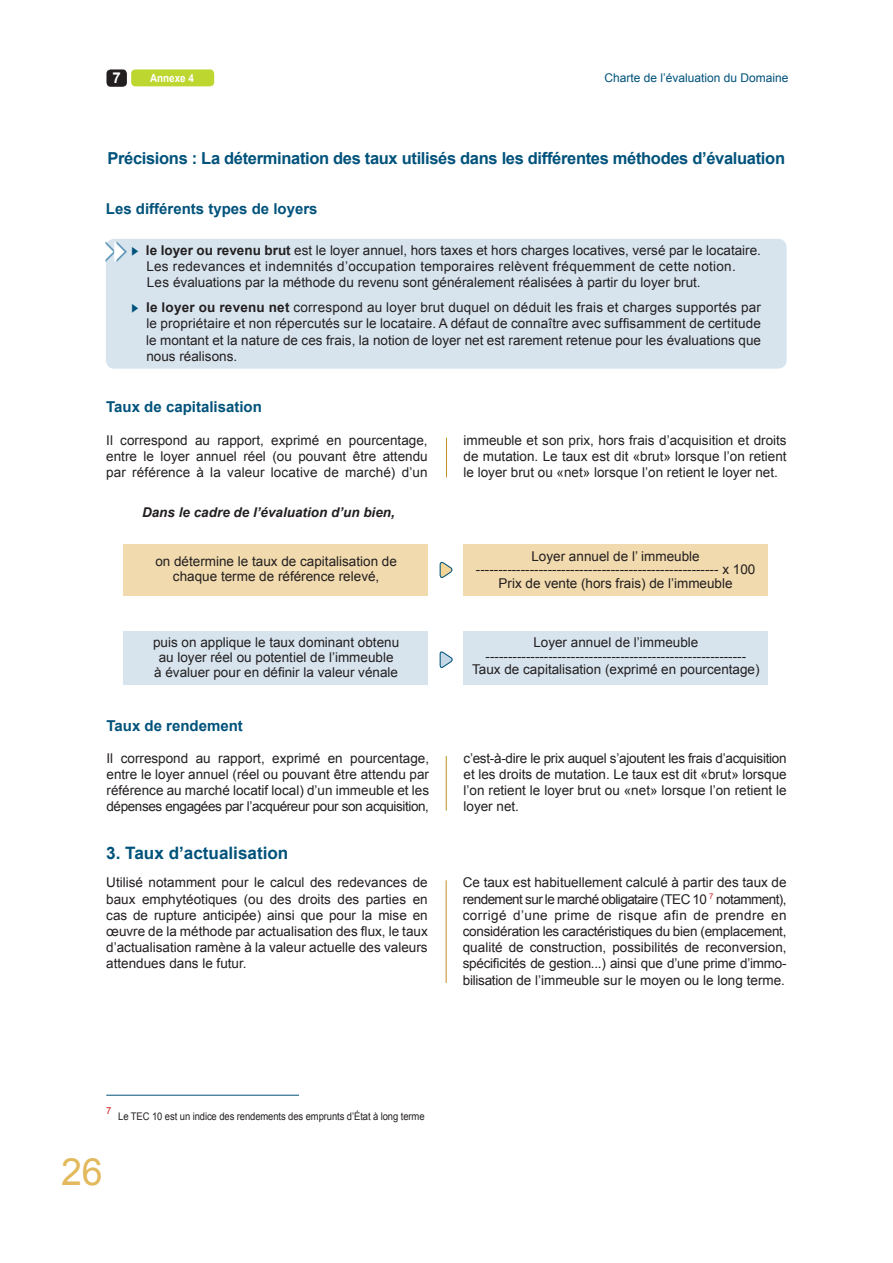
<style>
.page{position:relative;width:893px;height:1263px;background:#fff}
.page>*{position:absolute;margin:0;border:0;box-sizing:border-box;transform-origin:0 0}
.t1{font:37.5px "Arial";color:#e2b95c}
.t2{font:700 17.1px "Arial";color:#00527b}
.t3{font:700 16.5px "Arial";letter-spacing:-.02em;color:#00527b}
.t4{font:700 15px "Arial";color:#00527b}
.t5{font:700 15px "Arial";color:#fff}
.t6{font:13.5px/16.2px "Arial";color:#231f20;text-align:justify}
.t7{font:italic 700 13.5px "Arial";color:#231f20}
.t8{font:12px "Arial";color:#00527b}
.t9{font:700 11.25px "Arial";color:#fff;scale:.88 1}
.t10{font:10.5px "Arial";letter-spacing:-.01em;color:#231f20;scale:.9 1}
.t11{font:9.6px "Arial";color:#d1232a}
.s1{color:#00527b}
.s2{font-weight:700}
</style>
<div class="page">
<div style="left:464px;top:631px;width:304px;height:54px;background:#d7e4ee"></div>
<div style="left:124px;top:631px;width:304px;height:54px;background:#d7e4ee"></div>
<div style="left:464px;top:544px;width:304px;height:51px;background:#f1daad"></div>
<div style="left:124px;top:544px;width:304px;height:51px;background:#f1daad"></div>
<div style="left:106px;top:239px;width:681px;height:130px;background:#d7e4ee;border-radius:9px"></div>
<div style="left:131px;top:69px;width:83px;height:17px;background:#bed630;border-radius:4px"></div>
<div style="left:106px;top:69px;width:21px;height:18px;background:#231f20;border-radius:4px"></div>
<svg style="left:439px;top:561px;width:14px;height:17px"></svg>
<svg style="left:439px;top:651px;width:14px;height:17px"></svg>
<hr style="left:446px;top:438px;width:1px;height:39px;background:#bd9120">
<hr style="left:446px;top:756px;width:1px;height:55px;background:#bd9120">
<hr style="left:446px;top:880px;width:1px;height:103px;background:#bd9120">
<hr style="left:106px;top:1095px;width:193px;height:1px;background:#00527b">
<p class="t5" style="left:113px;top:68px;width:10px">7</p>
<p class="t9" style="left:150px;top:71px;width:52px">Annexe 4</p>
<p class="t8" style="left:604px;top:70px;width:186px">Charte de l’évaluation du Domaine</p>
<p class="t3" style="left:107px;top:147px;width:679px">Précisions : La détermination des taux utilisés dans les différentes méthodes d’évaluation</p>
<p class="t4" style="left:106px;top:199px;width:213px">Les différents types de loyers</p>
<p class="t6" style="left:146px;top:242px;width:616px;text-align:left;text-indent:-15px"><span class="s1">◆</span> <span class="s2">le loyer ou revenu brut</span> est le loyer annuel, hors taxes et hors charges locatives, versé par le locataire.<br>Les redevances et indemnités d’occupation temporaires relèvent fréquemment de cette notion.<br>Les évaluations par la méthode du revenu sont généralement réalisées à partir du loyer brut.</p>
<p class="t6" style="left:146px;top:299px;width:616px;text-indent:-15px"><span class="s1">◆</span> <span class="s2">le loyer ou revenu net</span> correspond au loyer brut duquel on déduit les frais et charges supportés par le propriétaire et non répercutés sur le locataire. A défaut de connaître avec suffisamment de certitude le montant et la nature de ces frais, la notion de loyer net est rarement retenue pour les évaluations que nous réalisons.</p>
<p class="t4" style="left:106px;top:397px;width:157px">Taux de capitalisation</p>
<p class="t6" style="left:106px;top:432px;width:323px">Il correspond au rapport, exprimé en pourcentage, entre le loyer annuel réel (ou pouvant être attendu par référence à la valeur locative de marché) d’un</p>
<p class="t7" style="left:142px;top:503px;width:254px">Dans le cadre de l’évaluation d’un bien,</p>
<p class="t6" style="left:155px;top:554px;width:243px;line-height:15px;text-align:center">on détermine le taux de capitalisation de chaque terme de référence relevé,</p>
<p class="t6" style="left:153px;top:635px;width:248px;line-height:15px;text-align:center">puis on applique le taux dominant obtenu au loyer réel ou potentiel de l’immeuble<br>à évaluer pour en définir la valeur vénale</p>
<p class="t6" style="left:464px;top:432px;width:325px">immeuble et son prix, hors frais d’acquisition et droits de mutation. Le taux est dit «brut» lorsque l’on retient le loyer brut ou «net» lorsque l’on retient le loyer net.</p>
<p class="t6" style="left:476px;top:549px;width:281px;line-height:13.5px;text-align:center">Loyer annuel de l’ immeuble ------------------------------------------------------ x 100<br>Prix de vente (hors frais) de l’immeuble</p>
<p class="t6" style="left:472px;top:636px;width:289px;line-height:13.5px;text-align:center">Loyer annuel de l’immeuble ----------------------------------------------------------<br>Taux de capitalisation (exprimé en pourcentage)</p>
<p class="t4" style="left:107px;top:716px;width:138px">Taux de rendement</p>
<p class="t6" style="left:107px;top:750px;width:324px">Il correspond au rapport, exprimé en pourcentage, entre le loyer annuel (réel ou pouvant être attendu par référence au marché locatif local) d’un immeuble et les dépenses engagées par l’acquéreur pour son acquisition,</p>
<p class="t6" style="left:463px;top:750px;width:325px">c’est-à-dire le prix auquel s’ajoutent les frais d’acquisition et les droits de mutation. Le taux est dit «brut» lorsque l’on retient le loyer brut ou «net» lorsque l’on retient le loyer net.</p>
<p class="t2" style="left:106px;top:842px;width:184px">3. Taux d’actualisation</p>
<p class="t6" style="left:106px;top:875px;width:323px">Utilisé notamment pour le calcul des redevances de baux emphytéotiques (ou des droits des parties en cas de rupture anticipée) ainsi que pour la mise en œuvre de la méthode par actualisation des flux, le taux d’actualisation ramène à la valeur actuelle des valeurs attendues dans le futur.</p>
<p class="t6" style="left:463px;top:875px;width:325px">Ce taux est habituellement calculé à partir des taux de rendement sur le marché obligataire (TEC 10 <sup>7</sup> notamment), corrigé d’une prime de risque afin de prendre en considération les caractéristiques du bien (emplacement, qualité de construction, possibilités de reconversion, spécificités de gestion...) ainsi que d’une prime d’immo&shy;bilisation de l’immeuble sur le moyen ou le long terme.</p>
<p class="t11" style="left:106px;top:1104px;width:7px">7</p>
<p class="t10" style="left:118px;top:1109px;width:342px">Le TEC 10 est un indice des rendements des emprunts d’état à long terme</p>
<h1 class="t1" style="left:61px;top:1147px;width:43px">26</h1>
</div>
